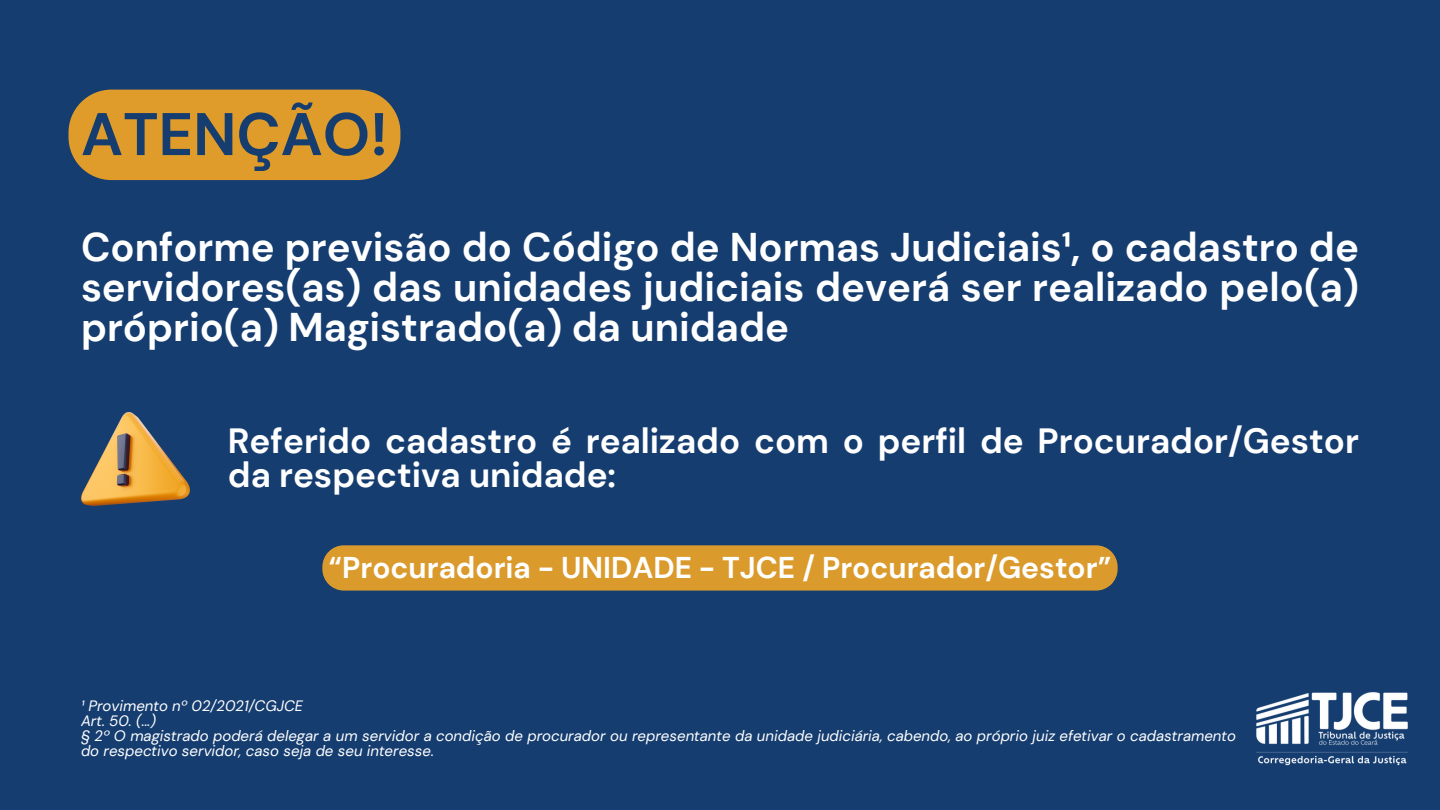
<style>
.page{position:relative;width:1440px;height:810px;background:#153d70}
.page>*{position:absolute;margin:0;border:0;box-sizing:border-box;transform-origin:0 0}
.t1{font:700 60px "DM Sans";color:#153d70}
.t2{font:700 40px/39.8px "DM Sans";color:#fff;text-align:justify}
.t3{font:700 35px/34.5px "DM Sans";color:#fff}
.t4{font:700 30px "DM Sans";color:#fff}
.t5{font:italic 15px/15px "DM Sans";color:#fff}
</style>
<div class="page">
<img style="left:1256px;top:692px;width:152px;height:74px">
<img style="left:81px;top:412px;width:109px;height:93px">
<div style="left:69px;top:90px;width:331px;height:90px;background:#e49f29;border-radius:43px"></div>
<div style="left:322px;top:545px;width:796px;height:46px;background:#db9a2c"></div>
<p class="t1" style="left:81px;top:96px;width:308px">ATENÇÃO!</p>
<h3 class="t2" style="left:81px;top:228px;width:1279px">Conforme previsão do Código de Normas Judiciais¹, o cadastro de servidores(as) das unidades judiciais deverá ser realizado pelo(a) próprio(a) Magistrado(a) da unidade</h3>
<p class="t3" style="left:228px;top:424px;width:1133px">Referido cadastro é realizado com o perfil de Procurador/Gestor da respectiva unidade:</p>
<h4 class="t4" style="left:329px;top:548px;width:784px">“Procuradoria - UNIDADE - TJCE / Procurador/Gestor”</h4>
<p class="t5" style="left:81px;top:698px;width:224px">¹ Provimento nº 02/2021/CGJCE</p>
<p class="t5" style="left:81px;top:713px;width:77px">Art. 50. (...)</p>
<p class="t5" style="left:81px;top:728px;width:1156px">§ 2º O magistrado poderá delegar a um servidor a condição de procurador ou representante da unidade judiciária, cabendo, ao próprio juiz efetivar o cadastramento do respectivo servidor, caso seja de seu interesse.</p>
</div>
